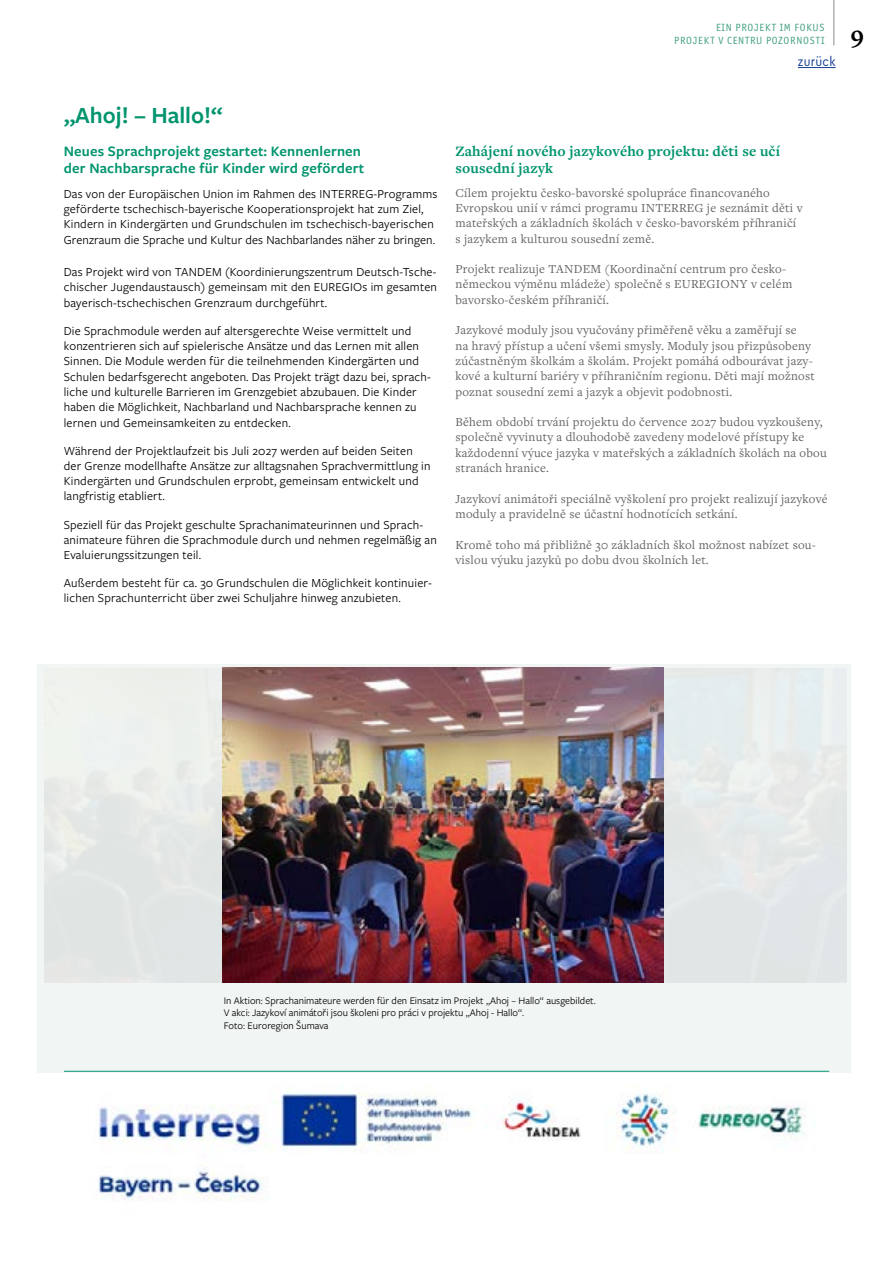
<style>
.page{position:relative;width:893px;height:1263px;background:#fff}
.page>*{position:absolute;margin:0;border:0;box-sizing:border-box;transform-origin:0 0}
.t1{font:700 25.5px "Freight Text Pro";color:#000}
.t2{font:600 24px "Freight Sans Pro";color:#00946e}
.t3{font:600 15px/16.5px "Freight Sans Pro";letter-spacing:.01em;color:#00946e}
.t4{font:700 15px/16.5px "Freight Text Pro";letter-spacing:.01em;color:#00946e}
.t5{font:13.5px "Cera Compact Pro";letter-spacing:.02em;color:#164194}
.t6{font:12.75px/15.3px "Freight Sans Pro";letter-spacing:.015em;color:#000}
.t7{font:12.75px/15.3px "Freight Text Pro";letter-spacing:.02em;color:#646363}
.t8{font:10.5px/12.6px "Freight Sans Pro";color:#000}
.t9{font:10.5px/12.6px "Officina Sans ITC Pro";letter-spacing:.07em;color:#47a282;text-align:right}
</style>
<div class="page">
<hr style="left:798px;top:67px;width:38px;height:1px;background:#164194">
<div style="left:37px;top:664px;width:813px;height:409px;background:linear-gradient(to right,#edf2ef,#ebf1f0)"></div>
<img style="left:223px;top:668px;width:441px;height:315px">
<hr style="left:64px;top:1071px;width:765px;height:1px;background:#00946e">
<img style="left:98px;top:1092px;width:707px;height:109px">
<hr style="left:833px;top:0;width:1px;height:45px;background:#b3b2b2">
<h2 class="t2" style="left:64px;top:99px;width:161px">„Ahoj! – Hallo!“</h2>
<p class="t3" style="left:64px;top:142px;width:302px">Neues Sprachprojekt gestartet: Kennenlernen der Nachbarsprache für Kinder wird gefördert</p>
<p class="t6" style="left:64px;top:185px;width:375px">Das von der Europäischen Union im Rahmen des INTERREG-Programms geförderte tschechisch-bayerische Kooperationsprojekt hat zum Ziel, Kindern in Kindergärten und Grundschulen im tschechisch-bayerischen Grenzraum die Sprache und Kultur des Nachbarlandes näher zu bringen.</p>
<p class="t6" style="left:64px;top:264px;width:375px;text-align:justify">Das Projekt wird von TANDEM (Koordinierungszentrum Deutsch-Tsche&shy;chischer Jugendaustausch) gemeinsam mit den EUREGIOs im gesamten bayerisch-tschechischen Grenzraum durchgeführt.</p>
<p class="t6" style="left:64px;top:322px;width:368px">Die Sprachmodule werden auf altersgerechte Weise vermittelt und konzentrieren sich auf spielerische Ansätze und das Lernen mit allen Sinnen. Die Module werden für die teilnehmenden Kindergärten und Schulen bedarfsgerecht angeboten. Das Projekt trägt dazu bei, sprach&shy;liche und kulturelle Barrieren im Grenzgebiet abzubauen. Die Kinder haben die Möglichkeit, Nachbarland und Nachbarsprache kennen zu lernen und Gemeinsamkeiten zu entdecken.</p>
<p class="t6" style="left:64px;top:442px;width:368px">Während der Projektlaufzeit bis Juli 2027 werden auf beiden Seiten der Grenze modellhafte Ansätze zur alltagsnahen Sprachvermittlung in Kindergärten und Grundschulen erprobt, gemeinsam entwickelt und langfristig etabliert.</p>
<p class="t6" style="left:64px;top:516px;width:374px">Speziell für das Projekt geschulte Sprachanimateurinnen und Sprach&shy;animateure führen die Sprachmodule durch und nehmen regelmäßig an<br>Evaluierungssitzungen teil.</p>
<p class="t6" style="left:64px;top:575px;width:369px">Außerdem besteht für ca. 30 Grundschulen die Möglichkeit kontinuier&shy;lichen Sprachunterricht über zwei Schuljahre hinweg anzubieten.</p>
<p class="t9" style="left:674px;top:21px;width:152px">EIN PROJEKT IM FOKUS<br>PROJEKT V CENTRU POZORNOSTI</p>
<p class="t5" style="left:798px;top:53px;width:39px">zurück</p>
<h1 class="t1" style="left:850px;top:18px;width:15px">9</h1>
<p class="t4" style="left:455px;top:143px;width:326px">Zahájení nového jazykového projektu: děti se učí sousední jazyk</p>
<p class="t7" style="left:455px;top:184px;width:349px">Cílem projektu česko-bavorské spolupráce financovaného Evropskou unií v rámci programu INTERREG je seznámit děti v mateřských a základních školách v česko-bavorském příhraničí s jazykem a kulturou sousední země.</p>
<p class="t7" style="left:455px;top:261px;width:338px">Projekt realizuje TANDEM (Koordinační centrum pro česko&shy;německou výměnu mládeže) společně s EUREGIONY v celém bavorsko-českém příhraničí.</p>
<p class="t7" style="left:455px;top:322px;width:361px">Jazykové moduly jsou vyučovány přiměřeně věku a zaměřují se<br>na hravý přístup a učení všemi smysly. Moduly jsou přizpůsobeny zúčastněným školkám a školám. Projekt pomáhá odbourávat jazy&shy;kové a kulturní bariéry v příhraničním regionu. Děti mají možnost poznat sousední zemi a jazyk a objevit podobnosti.</p>
<p class="t7" style="left:455px;top:414px;width:373px">Během období trvání projektu do července 2027 budou vyzkoušeny, společně vyvinuty a dlouhodobě zavedeny modelové přístupy ke každodenní výuce jazyka v mateřských a základních školách na obou stranách hranice.</p>
<p class="t7" style="left:455px;top:490px;width:374px">Jazykoví animátoři speciálně vyškolení pro projekt realizují jazykové moduly a pravidelně se účastní hodnotících setkání.</p>
<p class="t7" style="left:455px;top:536px;width:362px">Kromě toho má přibližně 30 základních škol možnost nabízet sou&shy;vislou výuku jazyků po dobu dvou školních let.</p>
<p class="t8" style="left:224px;top:993px;width:373px">In Aktion: Sprachanimateure werden für den Einsatz im Projekt „Ahoj – Hallo“ ausgebildet.<br>V akci: Jazykoví animátoři jsou školeni pro práci v projektu „Ahoj - Hallo“.<br>Foto: Euroregion Šumava</p>
</div>
